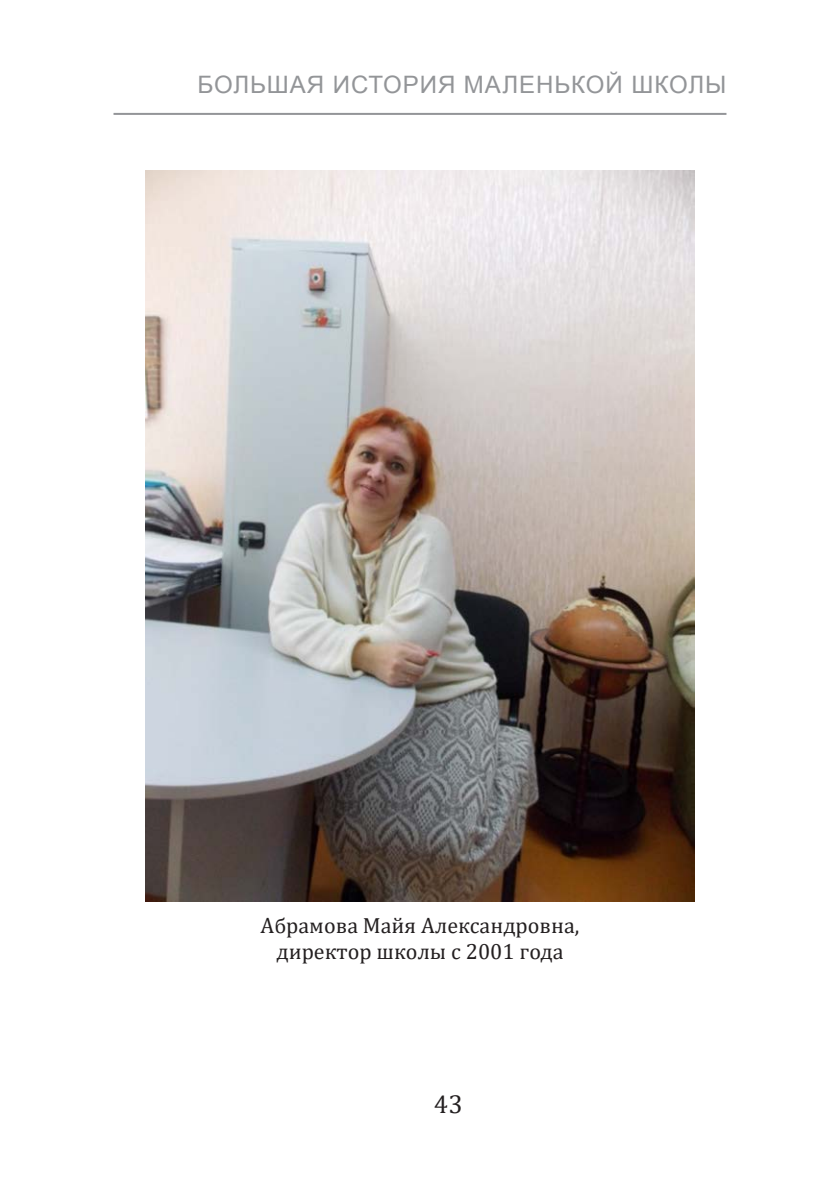
<style>
.page{position:relative;width:840px;height:1191px;background:#fff}
.page>*{position:absolute;margin:0;border:0;box-sizing:border-box;transform-origin:0 0}
.t1{font:26px "Cambria";color:#231f20}
.t2{font:24px "Arial";letter-spacing:.04em;color:#939598}
.t3{font:22px/26.4px "Cambria";color:#231f20;text-align:center}
</style>
<div class="page">
<hr style="left:113px;top:113px;width:613px;height:2px;background:#939598">
<img style="left:145px;top:170px;width:549px;height:731px">
<p class="t2" style="left:197px;top:69px;width:530px">БОЛЬШАЯ ИСТОРИЯ МАЛЕНЬКОЙ ШКОЛЫ</p>
<p class="t3" style="left:260px;top:912px;width:320px">Абрамова Майя Александровна, директор школы с 2001 года</p>
<p class="t1" style="left:433px;top:1088px;width:30px">43</p>
</div>
